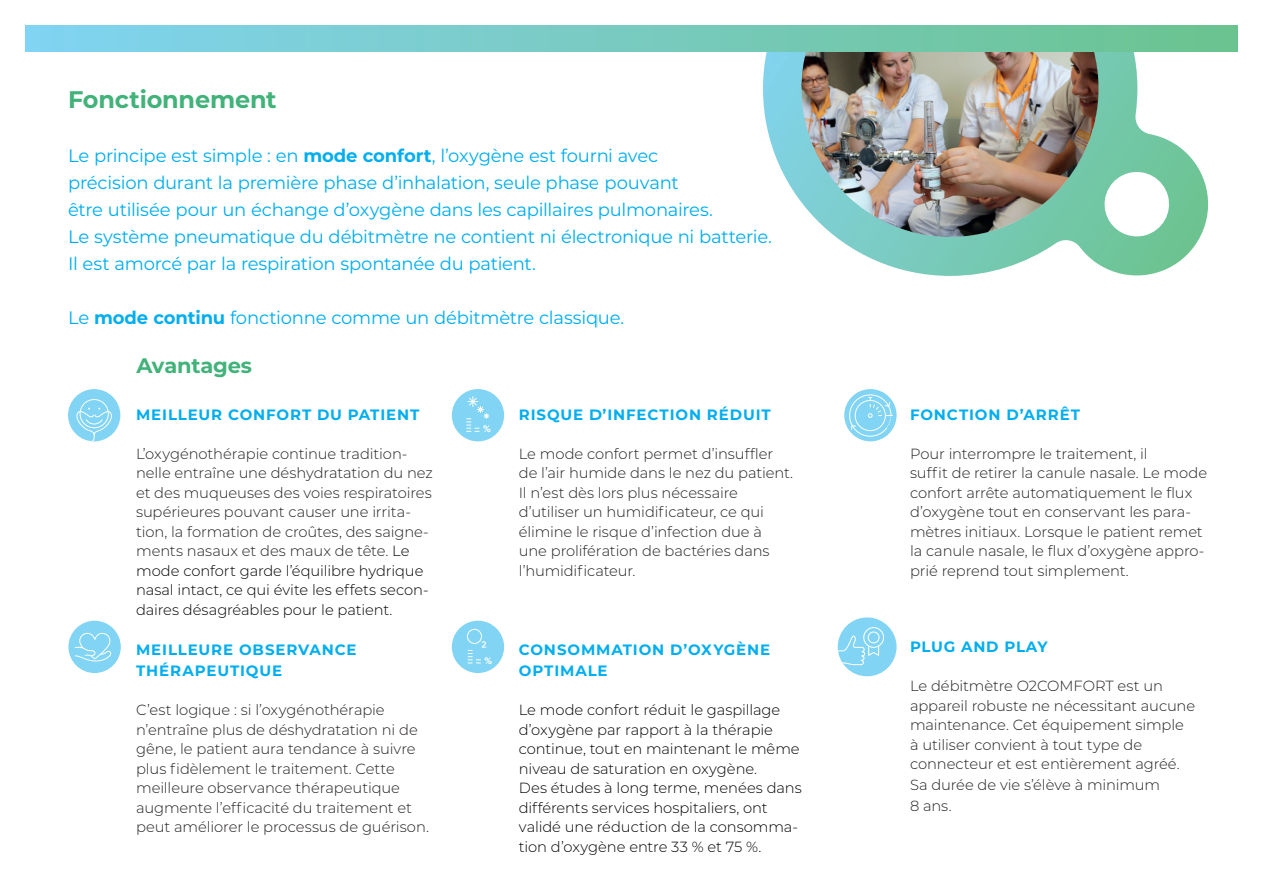
<style>
.page{position:relative;width:1263px;height:893px;background:#fff}
.page>*{position:absolute;margin:0;border:0;box-sizing:border-box;transform-origin:0 0}
.t1{font:700 24px "Montserrat";letter-spacing:-.01em;color:#41b279}
.t2{font:700 21px "Montserrat";letter-spacing:-.01em;color:#41b279}
.t3{font:18px/27px "Montserrat";letter-spacing:-.015em;color:#00aeef}
.t4{font:700 15px/21px "Montserrat";letter-spacing:.06em;color:#00aeef}
.t5{font:300 14.7px/19.5px "Montserrat";letter-spacing:-.005em;color:#231f20}
.t6{font:300 14.7px/19.5px "Montserrat";letter-spacing:-.005em;color:#000}
.t7{font:9.9px "Proxima Soft Extrabld";color:#fff}
.s1{font-weight:700}
.s2{color:#000}
</style>
<div class="page">
<div style="left:68px;top:389px;width:52px;height:52px;background:#81d4f3;border-radius:50%"></div>
<div style="left:80px;top:399px;width:29px;height:29px;border:1px solid #fff;border-radius:50%"></div>
<svg style="left:72px;top:408px;width:44px;height:33px"></svg>
<div style="left:68px;top:621px;width:53px;height:52px;background:#81d4f3;border-radius:50%"></div>
<svg style="left:74px;top:632px;width:38px;height:30px"></svg>
<div style="left:452px;top:621px;width:52px;height:52px;background:#81d4f3;border-radius:50%"></div>
<div style="left:467px;top:629px;width:15px;height:15px;border:1px solid #fff;border-radius:50%"></div>
<svg style="left:468px;top:641px;width:18px;height:22px"></svg>
<div style="left:452px;top:389px;width:52px;height:52px;background:#81d4f3;border-radius:50%"></div>
<svg style="left:467px;top:397px;width:22px;height:35px"></svg>
<div style="left:844px;top:389px;width:52px;height:52px;background:#81d4f3;border-radius:50%"></div>
<svg style="left:847px;top:392px;width:46px;height:46px"></svg>
<div style="left:838px;top:617px;width:58px;height:59px;background:#81d4f3;border-radius:50%"></div>
<div style="left:863px;top:627px;width:21px;height:21px;border:1px solid #fff;border-radius:50%"></div>
<svg style="left:838px;top:635px;width:42px;height:31px"></svg>
<div style="left:868px;top:631px;width:12px;height:12px;border:1px solid #fff;border-radius:50%"></div>
<svg style="left:758px;top:51px;width:454px;height:225px"></svg>
<img style="left:801px;top:51px;width:297px;height:186px">
<div style="left:26px;top:26px;width:1211px;height:25px;background:linear-gradient(to right,#82d3f1,#6bc38f)"></div>
<p class="t1" style="left:68px;top:82px;width:210px">Fonctionnement</p>
<p class="t3" style="left:68px;top:142px;width:612px">Le principe est simple : en <span class="s1">mode confort</span>, l’oxygène est fourni avec précision durant la première phase d’inhalation, seule phase pouvant</p>
<p class="t3" style="left:68px;top:196px;width:646px">être utilisée pour un échange d’oxygène dans les capillaires pulmonaires.</p>
<p class="t3" style="left:68px;top:223px;width:705px">Le système pneumatique du débitmètre ne contient ni électronique ni batterie.</p>
<p class="t3" style="left:68px;top:250px;width:469px">Il est amorcé par la respiration spontanée du patient.</p>
<p class="t3" style="left:68px;top:304px;width:558px">Le <span class="s1">mode continu</span> fonctionne comme un débitmètre classique.</p>
<p class="t2" style="left:136px;top:351px;width:117px">Avantages</p>
<p class="t4" style="left:136px;top:403px;width:285px">MEILLEUR CONFORT DU PATIENT</p>
<p class="t5" style="left:136px;top:443px;width:298px">L’oxygénothérapie continue tradition&shy;nelle entraîne une déshydratation du nez et des muqueuses des voies respiratoires supérieures pouvant causer une irrita&shy;tion, la formation de croûtes, des saigne&shy;ments nasaux et des maux de tête. <span class="s2">Le mode confort garde l’équilibre hydrique nasal intact, ce qui évite les effets secon&shy;daires désagréables pour le patient.</span></p>
<p class="t4" style="left:136px;top:638px;width:222px">MEILLEURE OBSERVANCE<br>THÉRAPEUTIQUE</p>
<p class="t5" style="left:136px;top:700px;width:294px">C’est logique : si l’oxygénothérapie n’entraîne plus de déshydratation ni de gêne, le patient aura tendance à suivre plus fidèlement le traitement. Cette meilleure observance thérapeutique augmente l’efficacité du traitement et peut améliorer le processus de guérison.</p>
<p class="t4" style="left:519px;top:403px;width:253px">RISQUE D’INFECTION RÉDUIT</p>
<p class="t5" style="left:519px;top:443px;width:276px">Le mode confort permet d’insuffler de l’air humide dans le nez du patient.<br>Il n’est dès lors plus nécessaire d’utiliser un humidificateur, ce qui élimine le risque d’infection due à une prolifération de bactéries dans l’humidificateur.</p>
<p class="t7" style="left:483px;top:421px;width:9px">%</p>
<p class="t4" style="left:519px;top:638px;width:253px">CONSOMMATION D’OXYGÈNE<br>OPTIMALE</p>
<p class="t6" style="left:519px;top:700px;width:284px">Le mode confort réduit le gaspillage d’oxygène par rapport à la thérapie continue, tout en maintenant le même niveau de saturation en oxygène.<br>Des études à long terme, menées dans différents services hospitaliers, ont validé une réduction de la consomma&shy;tion d’oxygène entre 33 % et 75 %.</p>
<p class="t7" style="left:485px;top:653px;width:9px">%</p>
<p class="t4" style="left:910px;top:403px;width:172px">FONCTION D’ARRÊT</p>
<p class="t5" style="left:910px;top:443px;width:299px">Pour interrompre le traitement, il<br>suffit de retirer la canule nasale. Le mode confort arrête automatiquement le flux d’oxygène tout en conservant les para&shy;mètres initiaux. Lorsque le patient remet la canule nasale, le flux d’oxygène appro&shy;prié reprend tout simplement.</p>
<p class="t4" style="left:910px;top:635px;width:139px">PLUG AND PLAY</p>
<p class="t5" style="left:910px;top:676px;width:287px">Le débitmètre O2COMFORT est un appareil robuste ne nécessitant aucune maintenance. Cet équipement simple à utiliser convient à tout type de connecteur et est entièrement agréé.</p>
<p class="t5" style="left:910px;top:774px;width:251px;line-height:21px">Sa durée de vie s’élève à minimum<br>8 ans.</p>
</div>
